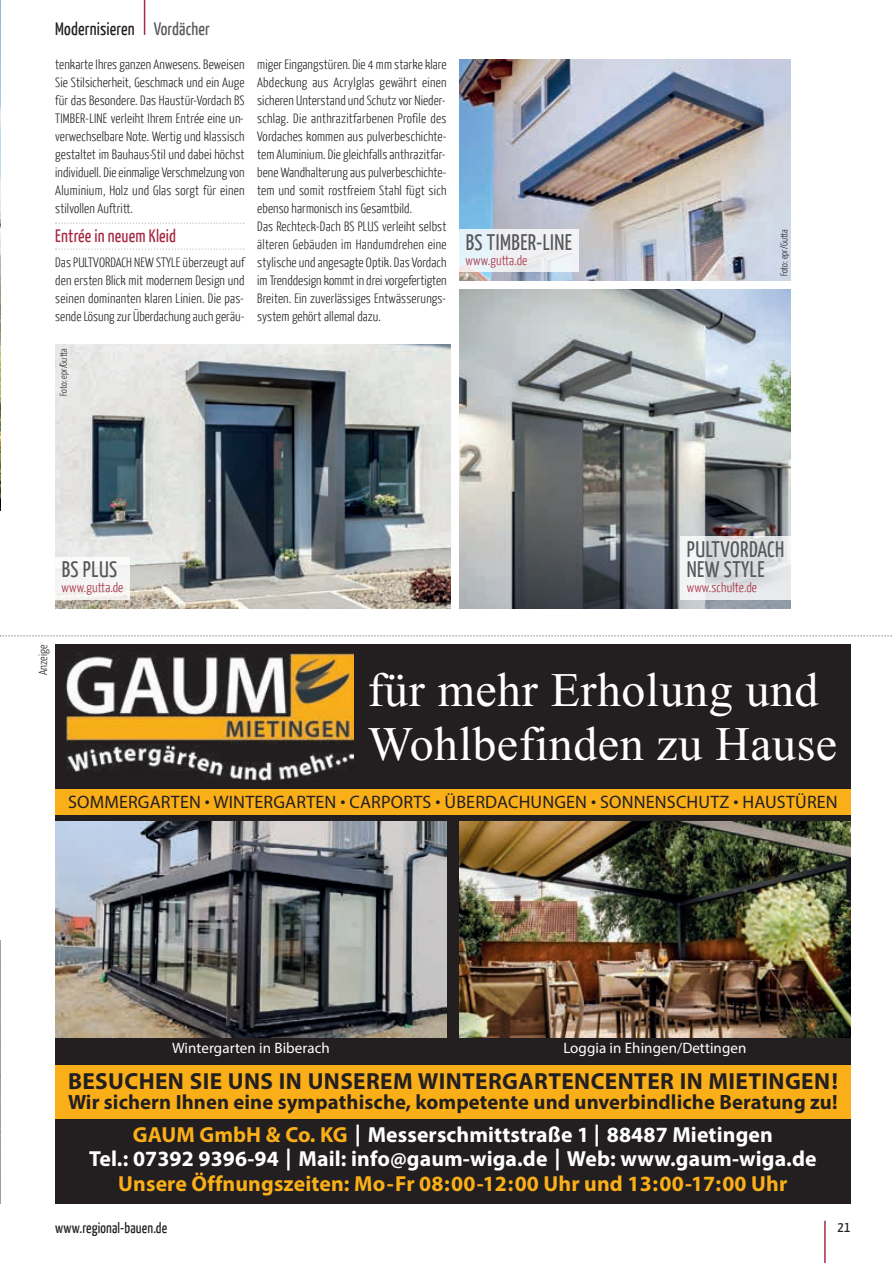
<style>
.page{position:relative;width:893px;height:1263px;background:#fff}
.page>*{position:absolute;margin:0;border:0;box-sizing:border-box;transform-origin:0 0}
.t1{font:48.15px/54.2px "Times New Roman";letter-spacing:.01em;color:#fff}
.t2{font:700 23.4px "Myriad Pro";letter-spacing:.015em;color:#231f20}
.t3{font:22.5px "Yanone Kaffeesatz";letter-spacing:.02em;color:#57585a}
.t4{font:700 21.9px/24.2px "Myriad Pro";letter-spacing:.005em;color:#fff;text-align:center}
.t5{font:700 20.7px "Myriad Pro";letter-spacing:.005em;color:#231f20}
.t6{font:18px "Myriad Pro";letter-spacing:.01em;color:#231f20}
.t7{font:18px "Yanone Kaffeesatz";letter-spacing:.01em;color:#231f20}
.t8{font:18px "Yanone Kaffeesatz";letter-spacing:.01em;color:#a62b43}
.t9{font:15px "Myriad Pro";letter-spacing:.005em;color:#fff}
.t10{font:15px "Yanone Kaffeesatz";letter-spacing:.01em;color:#231f20}
.t11{font:300 13.5px/18px "Yanone Kaffeesatz";letter-spacing:.01em;color:#231f20;text-align:justify}
.t12{font:300 13.5px "Yanone Kaffeesatz";letter-spacing:.01em;color:#a62b43}
.t13{font:300 12px "Yanone Kaffeesatz";letter-spacing:.01em;color:#231f20}
.t14{font:300 9.75px "Yanone Kaffeesatz";letter-spacing:.01em;color:#231f20}
.s1{color:#57585a}
.s2{color:#faaf18}
</style>
<div class="page">
<img style="left:55px;top:344px;width:396px;height:264px">
<hr style="left:144px;top:0;width:1px;height:35px;background:#a62b43">
<svg style="left:55px;top:222px;width:189px;height:2px"></svg>
<svg style="left:55px;top:248px;width:189px;height:2px"></svg>
<img style="left:459px;top:60px;width:332px;height:221px">
<img style="left:459px;top:289px;width:332px;height:319px">
<img style="left:0;top:0;width:1px;height:510px">
<img style="left:0;top:940px;width:1px;height:263px">
<div style="left:680px;top:536px;width:111px;height:64px;background:#fff;opacity:.8"></div>
<div style="left:55px;top:557px;width:75px;height:42px;background:#f4f5f4"></div>
<div style="left:459px;top:230px;width:119px;height:42px;background:#eff1f4"></div>
<hr style="left:824px;top:1220px;width:2px;height:43px;background:#a62b43">
<div style="left:55px;top:644px;width:795px;height:559px;background:#231f20"></div>
<div style="left:55px;top:789px;width:795px;height:26px;background:#faaf18"></div>
<div style="left:55px;top:1065px;width:795px;height:53px;background:#faaf18"></div>
<img style="left:67px;top:654px;width:286px;height:126px">
<img style="left:55px;top:821px;width:391px;height:216px">
<img style="left:459px;top:821px;width:391px;height:216px">
<svg style="left:0;top:635px;width:892px;height:1px"></svg>
<p class="t7" style="left:55px;top:17px;width:156px">Modernisieren <span class="s1">Vordächer</span></p>
<p class="t11" style="left:55px;top:55px;width:191px">tenkarte Ihres ganzen Anwesens. Beweisen Sie Stilsicherheit, Geschmack und ein Auge für das Besondere. Das Haustür-Vordach BS TIMBER-LINE verleiht Ihrem Entrée eine un&shy;verwechselbare Note. Wertig und klassisch gestaltet im Bauhaus-Stil und dabei höchst individuell. Die einmalige Verschmelzung von Aluminium, Holz und Glas sorgt für einen stilvollen Auftritt.</p>
<p class="t8" style="left:55px;top:224px;width:122px">Entrée in neuem Kleid</p>
<p class="t11" style="left:55px;top:253px;width:191px">Das PULTVORDACH NEW STYLE überzeugt auf den ersten Blick mit modernem Design und seinen dominanten klaren Linien. Die pas&shy;sende Lösung zur Überdachung auch geräu-</p>
<p class="t14" style="left:57px;top:396px;width:49px;rotate:-90deg">Foto: epr/Gutta</p>
<p class="t11" style="left:257px;top:55px;width:191px">miger Eingangstüren. Die 4 mm starke klare Abdeckung aus Acrylglas gewährt einen sicheren Unterstand und Schutz vor Nieder&shy;schlag. Die anthrazitfarbenen Profile des Vordaches kommen aus pulverbeschichte&shy;tem Aluminium. Die gleichfalls anthrazitfar&shy;bene Wandhalterung aus pulverbeschichte-</p>
<p class="t11" style="left:257px;top:181px;width:191px">tem und somit rostfreiem Stahl fügt sich ebenso harmonisch ins Gesamtbild.</p>
<p class="t11" style="left:257px;top:217px;width:191px">Das Rechteck-Dach BS PLUS verleiht selbst älteren Gebäuden im Handumdrehen eine stylische und angesagte Optik. Das Vordach im Trenddesign kommt in drei vorgefertigten Breiten. Ein zuverlässiges Entwässerungs&shy;system gehört allemal dazu.</p>
<p class="t3" style="left:466px;top:229px;width:108px">BS TIMBER-LINE</p>
<p class="t12" style="left:466px;top:252px;width:63px">www.gutta.de</p>
<p class="t3" style="left:62px;top:556px;width:57px">BS PLUS</p>
<p class="t12" style="left:62px;top:579px;width:63px">www.gutta.de</p>
<p class="t14" style="left:778px;top:276px;width:49px;rotate:-90deg">Foto: epr/Gutta</p>
<p class="t3" style="left:687px;top:536px;width:99px">PULTVORDACH</p>
<p class="t3" style="left:687px;top:555px;width:79px">NEW STYLE</p>
<p class="t12" style="left:687px;top:579px;width:72px">www.schulte.de</p>
<p class="t13" style="left:36px;top:675px;width:32px;rotate:-90deg">Anzeige</p>
<p class="t1" style="left:368px;top:667px;width:471px">für mehr Erholung und<br>Wohlbefinden zu Hause</p>
<p class="t6" style="left:68px;top:791px;width:771px">SOMMERGARTEN • WINTERGARTEN • CARPORTS • ÜBERDACHUNGEN • SONNENSCHUTZ • HAUSTÜREN</p>
<p class="t9" style="left:172px;top:1038px;width:159px">Wintergarten in Biberach</p>
<p class="t9" style="left:563px;top:1038px;width:185px">Loggia in Ehingen/Dettingen</p>
<p class="t2" style="left:68px;top:1072px;width:772px">BESUCHEN SIE UNS IN UNSEREM WINTERGARTENCENTER IN MIETINGEN!</p>
<p class="t5" style="left:68px;top:1094px;width:771px">Wir sichern Ihnen eine sympathische, kompetente und unverbindliche Beratung zu!</p>
<p class="t4" style="left:89px;top:1124px;width:729px"><span class="s2">GAUM GmbH &amp; Co. KG</span> | Messerschmittstraße 1 | 88487 Mietingen<br>Tel.: 07392 9396-94 | Mail: info@gaum-wiga.de | Web: www.gaum-wiga.de<br><span class="s2">Unsere Öffnungszeiten: Mo-Fr 08:00-12:00 Uhr und 13:00-17:00 Uhr</span></p>
<p class="t10" style="left:55px;top:1218px;width:114px">www.regional-bauen.de</p>
<p class="t10" style="left:838px;top:1217px;width:14px">21</p>
</div>
